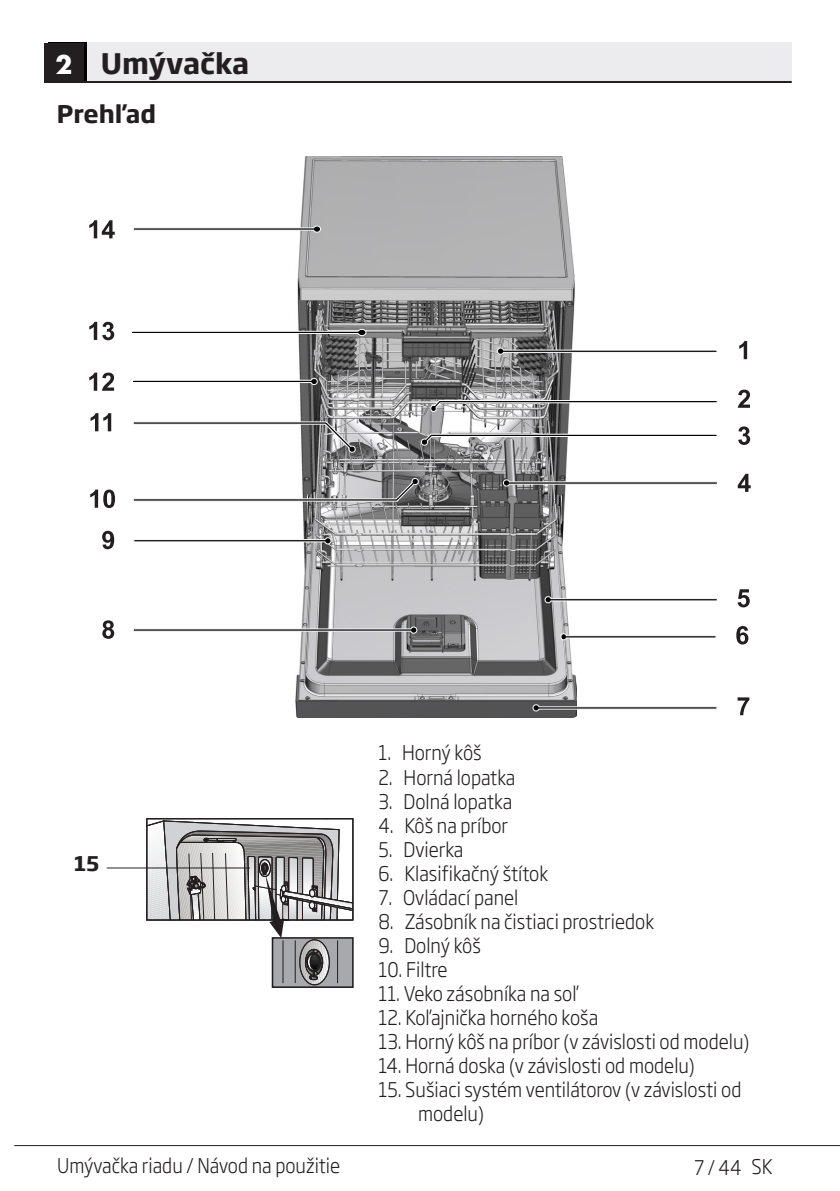
<style>
.page{position:relative;width:840px;height:1191px;background:#fff}
.page>*{position:absolute;margin:0;border:0;box-sizing:border-box;transform-origin:0 0}
.Ana_Baslik{font:700 28px "Soho Gothic Pro";color:#231f20}
.t1{font:700 28px "Futura TOT";color:#fff}
.Baslik{font:700 24px "Soho Gothic Pro";color:#231f20}
.Tab{font:300 20px/24px "Soho Gothic Pro";color:#231f20;scale:.9 1}
.Alt_Baslik{font:700 20px "Soho Gothic Pro";color:#231f20}
</style>
<div class="page">
<hr style="left:14px;top:1145px;width:825px;height:1px;background:#231f20">
<div style="left:48px;top:43px;width:40px;height:39px;background:#000"></div>
<div style="left:88px;top:43px;width:703px;height:39px;background:#ececee"></div>
<hr style="left:48px;top:81px;width:743px;height:2px;background:#231f20">
<div style="left:44px;top:43px;width:40px;height:40px;background:#231f20"></div>
<img style="left:295px;top:157px;width:281px;height:561px">
<svg style="left:737px;top:697px;width:12px;height:18px"></svg>
<svg style="left:496px;top:347px;width:221px;height:8px"></svg>
<svg style="left:739px;top:341px;width:7px;height:18px"></svg>
<svg style="left:429px;top:399px;width:288px;height:14px"></svg>
<svg style="left:737px;top:390px;width:12px;height:18px"></svg>
<svg style="left:419px;top:433px;width:298px;height:14px"></svg>
<svg style="left:738px;top:426px;width:11px;height:19px"></svg>
<svg style="left:531px;top:704px;width:186px;height:8px"></svg>
<svg style="left:502px;top:479px;width:215px;height:8px"></svg>
<svg style="left:737px;top:474px;width:13px;height:18px"></svg>
<svg style="left:133px;top:421px;width:223px;height:33px"></svg>
<svg style="left:133px;top:626px;width:284px;height:8px"></svg>
<svg style="left:133px;top:225px;width:188px;height:8px"></svg>
<svg style="left:133px;top:377px;width:185px;height:8px"></svg>
<svg style="left:737px;top:589px;width:12px;height:18px"></svg>
<svg style="left:544px;top:595px;width:173px;height:9px"></svg>
<svg style="left:133px;top:477px;width:286px;height:25px"></svg>
<svg style="left:133px;top:537px;width:199px;height:8px"></svg>
<svg style="left:89px;top:220px;width:26px;height:18px"></svg>
<svg style="left:102px;top:620px;width:12px;height:19px"></svg>
<svg style="left:102px;top:531px;width:12px;height:18px"></svg>
<svg style="left:90px;top:489px;width:25px;height:19px"></svg>
<svg style="left:90px;top:413px;width:21px;height:18px"></svg>
<svg style="left:89px;top:372px;width:25px;height:19px"></svg>
<svg style="left:89px;top:322px;width:25px;height:18px"></svg>
<svg style="left:736px;top:626px;width:12px;height:18px"></svg>
<svg style="left:559px;top:633px;width:157px;height:8px"></svg>
<svg style="left:132px;top:328px;width:235px;height:8px"></svg>
<div style="left:271px;top:937px;width:82px;height:51px;border:2px solid #231f20"></div>
<svg style="left:146px;top:818px;width:207px;height:167px"></svg>
<hr style="left:107px;top:867px;width:143px;height:1px;background:#231f20">
<p class="t1" style="left:55px;top:47px;width:18px">2</p>
<p class="Ana_Baslik" style="left:101px;top:41px;width:150px">Umývačka</p>
<p class="Baslik" style="left:57px;top:95px;width:101px">Prehľad</p>
<p class="Alt_Baslik" style="left:74px;top:847px;width:26px">15</p>
<p class="Tab" style="left:378px;top:740px;width:116px">1. Horný kôš</p>
<p class="Tab" style="left:378px;top:764px;width:154px">2. Horná lopatka</p>
<p class="Tab" style="left:378px;top:788px;width:150px">3. Dolná lopatka</p>
<p class="Tab" style="left:378px;top:812px;width:145px">4. Kôš na príbor</p>
<p class="Tab" style="left:378px;top:836px;width:96px">5. Dvierka</p>
<p class="Tab" style="left:378px;top:860px;width:190px">6. Klasifikačný štítok</p>
<p class="Tab" style="left:378px;top:884px;width:157px">7. Ovládací panel</p>
<p class="Tab" style="left:378px;top:908px;width:308px">8. Zásobník na čistiaci prostriedok</p>
<p class="Tab" style="left:378px;top:932px;width:115px">9. Dolný kôš</p>
<p class="Tab" style="left:378px;top:956px;width:78px">10. Filtre</p>
<p class="Tab" style="left:378px;top:980px;width:224px">11. Veko zásobníka na soľ</p>
<p class="Tab" style="left:378px;top:1004px;width:246px">12. Koľajnička horného koša</p>
<p class="Tab" style="left:378px;top:1028px;width:413px">13. Horný kôš na príbor (v závislosti od modelu)</p>
<p class="Tab" style="left:378px;top:1052px;width:353px">14. Horná doska (v závislosti od modelu)</p>
<p class="Tab" style="left:418px;top:1076px;width:360px;text-indent:-40px">15. Sušiaci systém ventilátorov (v závislosti od modelu)</p>
<p class="Tab" style="left:57px;top:1152px;width:316px">Umývačka riadu / Návod na použitie</p>
<p class="Tab" style="left:693px;top:1154px;width:89px">7 / 44 SK</p>
</div>
